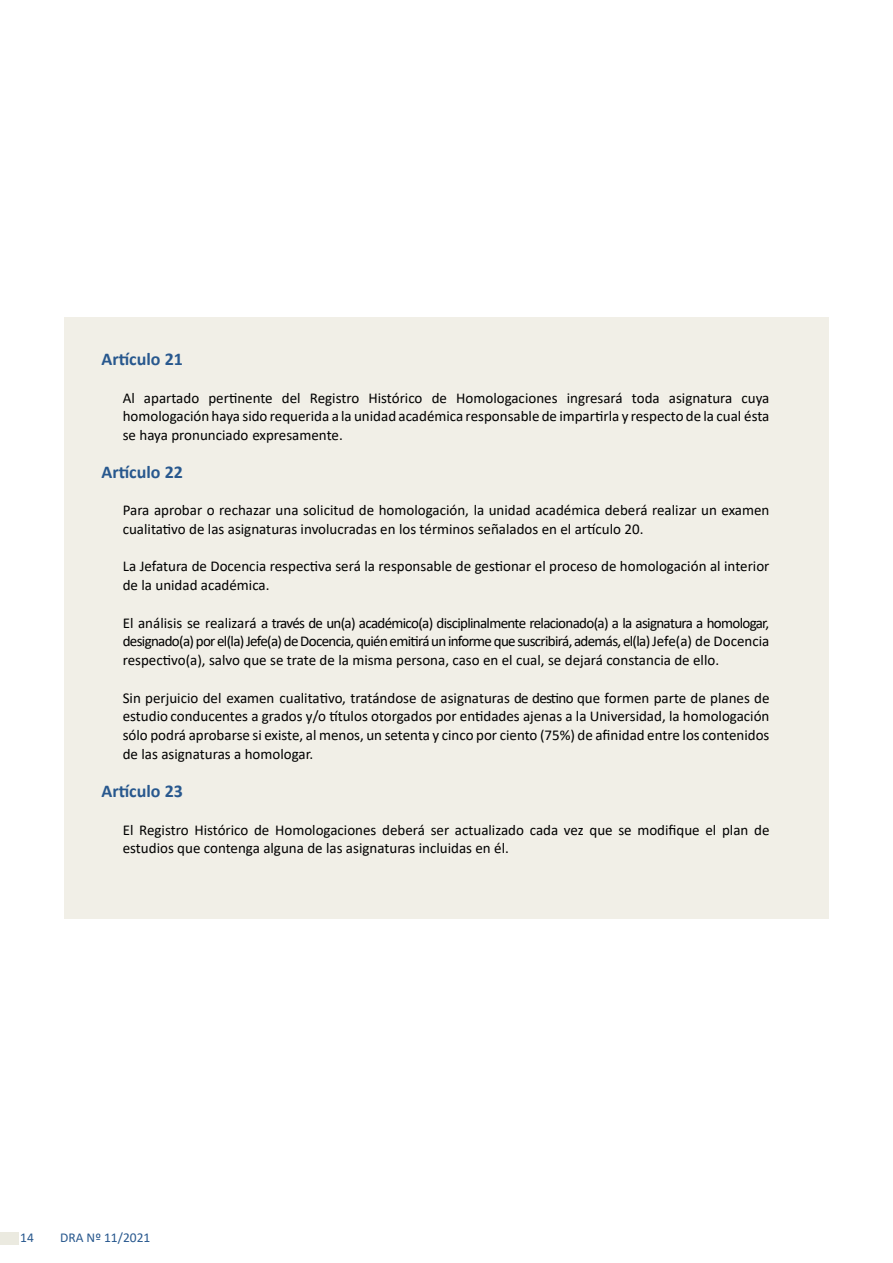
<style>
.page{position:relative;width:893px;height:1263px;background:#fff}
.page>*{position:absolute;margin:0;border:0;box-sizing:border-box;transform-origin:0 0}
.t1{font:700 18px "Calibri";color:#28588e}
.t2{font:15px/18.8px "Calibri";color:#000;text-align:justify}
.t3{font:13.5px "Calibri";color:#28588e}
</style>
<div class="page">
<div style="left:0;top:1232px;width:18px;height:12px;background:#ebeae0"></div>
<div style="left:64px;top:317px;width:764px;height:601px;background:#f1efe7"></div>
<p class="t1" style="left:101px;top:346px;width:83px">Artículo 21</p>
<p class="t2" style="left:123px;top:388px;width:648px">Al apartado pertinente del Registro Histórico de Homologaciones ingresará toda asignatura cuya homologación haya sido requerida a la unidad académica responsable de impartirla y respecto de la cual ésta se haya pronunciado expresamente.</p>
<p class="t1" style="left:101px;top:459px;width:83px">Artículo 22</p>
<p class="t2" style="left:123px;top:500px;width:648px">Para aprobar o rechazar una solicitud de homologación, la unidad académica deberá realizar un examen cualitativo de las asignaturas involucradas en los términos señalados en el artículo 20.</p>
<p class="t2" style="left:123px;top:557px;width:648px">La Jefatura de Docencia respectiva será la responsable de gestionar el proceso de homologación al interior de la unidad académica.</p>
<p class="t2" style="left:123px;top:613px;width:648px">El análisis se realizará a través de un(a) académico(a) disciplinalmente relacionado(a) a la asignatura a homologar, designado(a) por el(la) Jefe(a) de Docencia, quién emitirá un informe que suscribirá, además, el(la) Jefe(a) de Docencia respectivo(a), salvo que se trate de la misma persona, caso en el cual, se dejará constancia de ello.</p>
<p class="t2" style="left:123px;top:688px;width:648px">Sin perjuicio del examen cualitativo, tratándose de asignaturas de destino que formen parte de planes de estudio conducentes a grados y/o títulos otorgados por entidades ajenas a la Universidad, la homologación sólo podrá aprobarse si existe, al menos, un setenta y cinco por ciento (75%) de afinidad entre los contenidos de las asignaturas a homologar.</p>
<p class="t1" style="left:101px;top:778px;width:83px">Artículo 23</p>
<p class="t2" style="left:123px;top:820px;width:648px">El Registro Histórico de Homologaciones deberá ser actualizado cada vez que se modifique el plan de estudios que contenga alguna de las asignaturas incluidas en él.</p>
<p class="t3" style="left:20px;top:1228px;width:15px">14</p>
<p class="t3" style="left:60px;top:1228px;width:92px">DRA Nº 11/2021</p>
</div>
